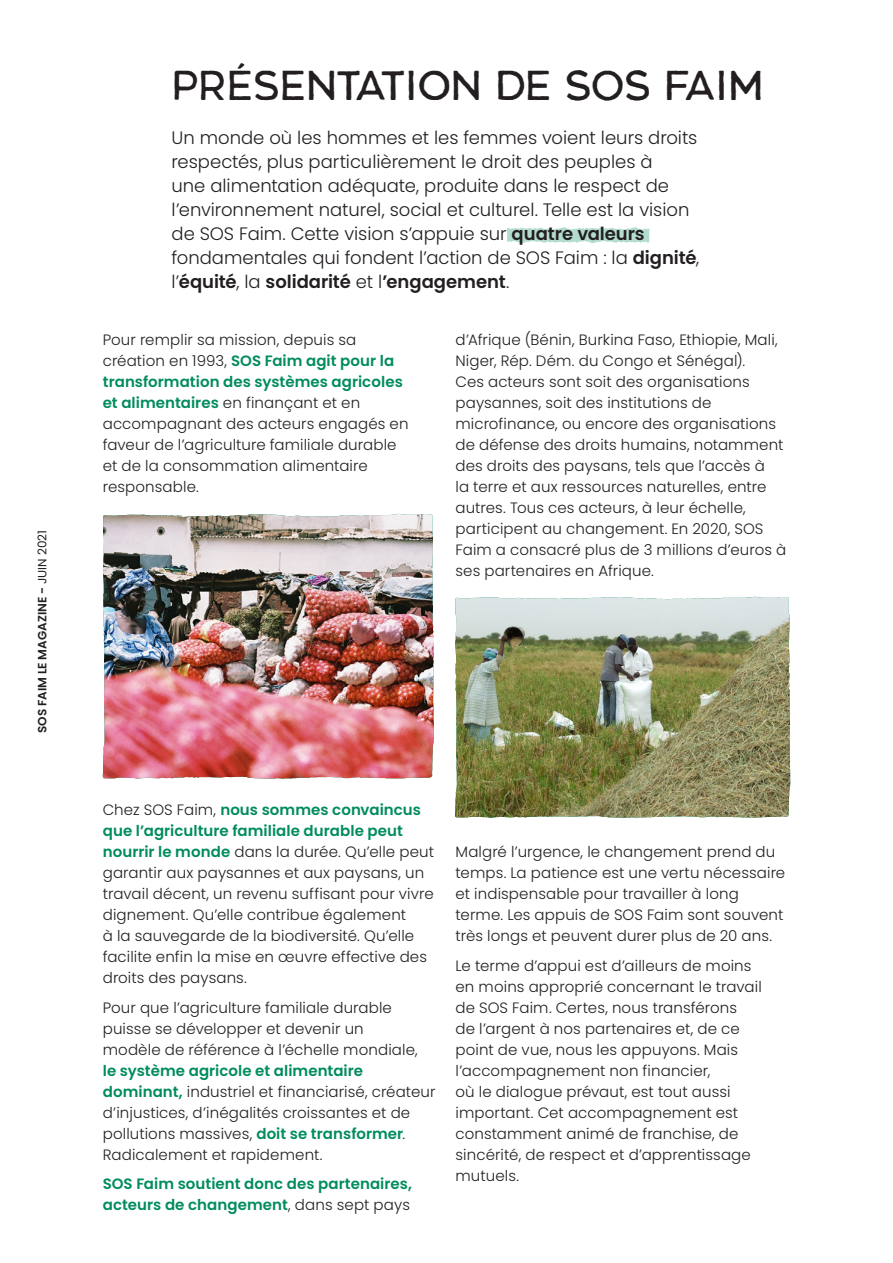
<style>
.page{position:relative;width:893px;height:1263px;background:#fff}
.page>*{position:absolute;margin:0;border:0;box-sizing:border-box;transform-origin:0 0}
.t1{font:39px "Renos Rough";color:#231f20}
.t2{font:300 18px/24px "Poppins";color:#231f20}
.t3{font:300 15px/21px "Poppins";letter-spacing:.01em;color:#231f20}
.t4{font:600 15px/21px "Poppins";letter-spacing:.005em;color:#018c5e}
.t5{font:600 12px "Poppins";color:#231f20}
.s1{font-weight:400}
.s2{font-weight:600}
.s3{font-weight:600;color:#018c5e}
.s4{font-weight:300;color:#231f20}
</style>
<div class="page">
<svg style="left:507px;top:227px;width:142px;height:16px"></svg>
<img style="left:103px;top:514px;width:331px;height:265px">
<img style="left:231px;top:514px;width:165px;height:3px">
<img style="left:455px;top:597px;width:335px;height:221px">
<img style="left:585px;top:597px;width:167px;height:2px">
<p class="t5" style="left:35px;top:733px;width:205px;rotate:-90deg">SOS FAIM LE MAGAZINE - <span class="s1">JUIN 2021</span></p>
<p class="t1" style="left:171px;top:62px;width:593px">PRÉSENTATION DE SOS FAIM</p>
<p class="t2" style="left:171px;top:126px;width:529px">Un monde où les hommes et les femmes voient leurs droits respectés, plus particulièrement le droit des peuples à<br>une alimentation adéquate, produite dans le respect de l’environnement naturel, social et culturel. Telle est la vision de SOS Faim. Cette vision s’appuie sur <span class="s2">quatre valeurs </span>fondamentales qui fondent l’action de SOS Faim : la <span class="s2">dignité</span>, l’<span class="s2">équité</span>, la <span class="s2">solidarité</span> et l<span class="s2">’engagement</span>.</p>
<p class="t3" style="left:103px;top:329px;width:307px">Pour remplir sa mission, depuis sa création en 1993, <span class="s3">SOS Faim agit pour la transformation des systèmes agricoles et alimentaires</span> en finançant et en accompagnant des acteurs engagés en faveur de l’agriculture familiale durable et de la consommation alimentaire responsable.</p>
<p class="t3" style="left:455px;top:329px;width:332px">d’Afrique (Bénin, Burkina Faso, Ethiopie, Mali, Niger, Rép. Dém. du Congo et Sénégal).<br>Ces acteurs sont soit des organisations paysannes, soit des institutions de microfinance, ou encore des organisations de défense des droits humains, notamment des droits des paysans, tels que l’accès à<br>la terre et aux ressources naturelles, entre autres. Tous ces acteurs, à leur échelle, participent au changement. En 2020, SOS Faim a consacré plus de 3 millions d’euros à ses partenaires en Afrique.</p>
<p class="t3" style="left:103px;top:799px;width:333px">Chez SOS Faim, <span class="s3">nous sommes convaincus que l’agriculture familiale durable peut nourrir le monde</span> dans la durée. Qu’elle peut garantir aux paysannes et aux paysans, un travail décent, un revenu suffisant pour vivre dignement. Qu’elle contribue également<br>à la sauvegarde de la biodiversité. Qu’elle facilite enfin la mise en œuvre effective des droits des paysans.</p>
<p class="t3" style="left:103px;top:997px;width:334px">Pour que l’agriculture familiale durable puisse se développer et devenir un<br>modèle de référence à l’échelle mondiale,<br><span class="s3">le système agricole et alimentaire dominant,</span> industriel et financiarisé, créateur d’injustices, d’inégalités croissantes et de pollutions massives, <span class="s3">doit se transformer</span>.<br>Radicalement et rapidement.</p>
<p class="t4" style="left:103px;top:1173px;width:311px">SOS Faim soutient donc des partenaires, acteurs de changement<span class="s4">, dans sept pays</span></p>
<p class="t3" style="left:455px;top:841px;width:331px">Malgré l’urgence, le changement prend du temps. La patience est une vertu nécessaire et indispensable pour travailler à long terme. Les appuis de SOS Faim sont souvent très longs et peuvent durer plus de 20 ans.</p>
<p class="t3" style="left:455px;top:955px;width:308px">Le terme d’appui est d’ailleurs de moins en moins approprié concernant le travail de SOS Faim. Certes, nous transférons<br>de l’argent à nos partenaires et, de ce point de vue, nous les appuyons. Mais l’accompagnement non financier,<br>où le dialogue prévaut, est tout aussi important. Cet accompagnement est constamment animé de franchise, de sincérité, de respect et d’apprentissage mutuels.</p>
</div>
